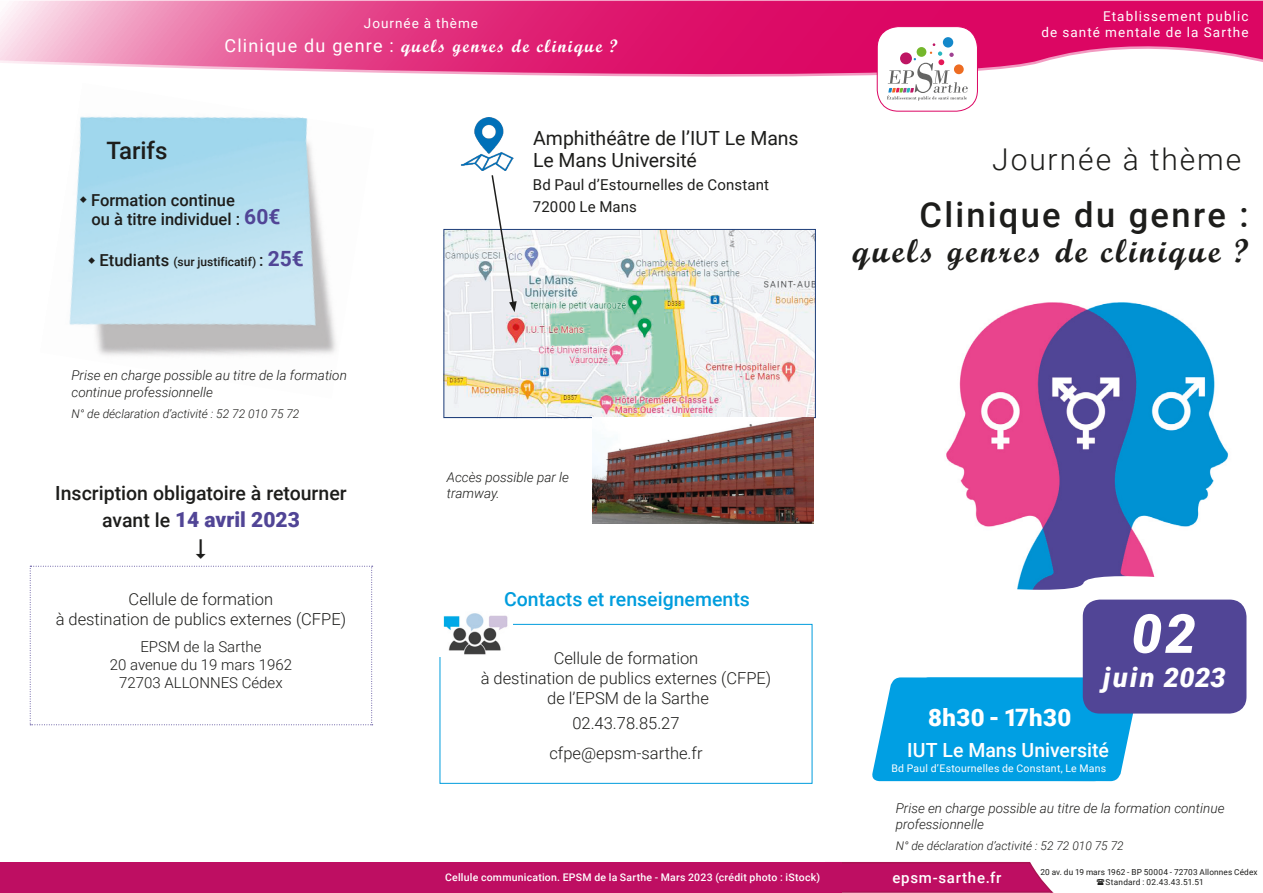
<style>
.page{position:relative;width:1263px;height:893px;background:#fff}
.page>*{position:absolute;margin:0;border:0;box-sizing:border-box;transform-origin:0 0}
.t1{font:italic 900 54px "Roboto";color:#fff}
.t2{font:500 34.5px "Roboto";letter-spacing:.065em;color:#1d1d1b}
.t3{font:33px "Script MT Bold";letter-spacing:.08em;color:#1d1d1b}
.t4{font:300 30px "Roboto";letter-spacing:.065em;color:#1d1d1b}
.t5{font:italic 900 27px "Roboto";letter-spacing:.05em;color:#fff}
.t6{font:900 24px "Roboto";letter-spacing:.015em;color:#fff}
.t7{font:500 24px "Roboto";color:#1d1d1b}
.t8{font:900 21px "Roboto";color:#514596}
.t9{font:19.5px/22.5px "Roboto";letter-spacing:-.005em;color:#1d1d1b}
.t10{font:500 19.5px "Roboto";color:#1d1d1b}
.t11{font:500 19.5px "Roboto";color:#009ddd}
.t12{font:500 19.5px "Roboto";color:#fff}
.t13{font:18px "Script MT Bold";letter-spacing:.08em;color:#fff}
.t14{font:300 16.5px/19.8px "Roboto";color:#1d1d1b;text-align:center}
.t15{font:500 16.5px/19.5px "Roboto";color:#1d1d1b}
.t16{font:300 15px/18px "Roboto";color:#1d1d1b;text-align:center}
.t17{font:15px/22.5px "Roboto";letter-spacing:.005em;color:#1d1d1b}
.t18{font:500 15px "Roboto";letter-spacing:.05em;color:#fff}
.t19{font:italic 300 13.5px/16.2px "Roboto";color:#1d1d1b}
.t20{font:13.5px/16.2px "Roboto";letter-spacing:.08em;color:#fff;text-align:right}
.t21{font:italic 300 12px "Roboto";color:#1d1d1b}
.t22{font:500 12px "Roboto";color:#1d1d1b}
.t23{font:500 10.5px "Roboto";letter-spacing:.02em;color:#fff}
.t24{font:10.5px "Roboto";letter-spacing:.02em;color:#fff}
.t25{font:8.25px "Roboto";letter-spacing:.015em;color:#1d1d1b}
.s1{font-family:"Roboto"}
.s2{font-weight:700;font-size:21px;color:#514596}
.s3{font-size:16.5px}
.s4{font-weight:500;font-size:19.5px;color:#1d1d1b}
</style>
<div class="page">
<img style="left:69px;top:116px;width:267px;height:240px">
<div style="left:440px;top:624px;width:372px;height:159px;border:1px solid #009ddd"></div>
<svg style="left:30px;top:566px;width:343px;height:159px"></svg>
<img style="left:444px;top:231px;width:371px;height:188px">
<div style="left:444px;top:229px;width:372px;height:189px;border:1px solid #1e3e79"></div>
<img style="left:461px;top:117px;width:53px;height:54px">
<img style="left:440px;top:613px;width:73px;height:43px">
<svg style="left:490px;top:175px;width:27px;height:137px"></svg>
<img style="left:593px;top:418px;width:221px;height:105px">
<img style="left:946px;top:302px;width:283px;height:288px">
<svg style="left:842px;top:862px;width:211px;height:31px;background:#c01e6a"></svg>
<div style="left:0;top:862px;width:842px;height:31px;background:#be0e62"></div>
<svg style="left:872px;top:677px;width:261px;height:104px;background:#0fa4e4"></svg>
<svg style="left:0;top:0;width:1263px;height:78px;background:#e65393"></svg>
<div style="left:877px;top:27px;width:100px;height:84px;background:#fff;border-radius:21px"></div>
<div style="left:943px;top:37px;width:10px;height:11px;background:#1488ca;border-radius:50%"></div>
<svg style="left:887px;top:43px;width:81px;height:58px"></svg>
<div style="left:877px;top:26px;width:101px;height:85px;border:1px solid #dc0663;border-radius:21px"></div>
<div style="left:1083px;top:600px;width:163px;height:114px;background:#514596;border-radius:17px"></div>
<svg style="left:80px;top:196px;width:7px;height:7px"></svg>
<svg style="left:89px;top:257px;width:6px;height:7px"></svg>
<p class="t20" style="left:364px;top:14px;width:116px">Journée à thème</p>
<p class="t13" style="left:224px;top:35px;width:395px"><span class="s1">Clinique du genre :</span> quels genres de clinique ?</p>
<h3 class="t7" style="left:106px;top:134px;width:63px">Tarifs</h3>
<p class="t15" style="left:91px;top:189px;width:191px">Formation continue<br>ou à titre individuel : <span class="s2">60€</span></p>
<p class="t22" style="left:100px;top:254px;width:206px"><span class="s3">Etudiants</span> (sur justificatif) <span class="s3">:</span> <span class="s2">25€</span></p>
<p class="t9" style="left:533px;top:126px;width:267px">Amphithéâtre de l’IUT Le Mans<br>Le Mans Université</p>
<p class="t17" style="left:533px;top:173px;width:238px">Bd Paul d’Estournelles de Constant<br>72000 Le Mans</p>
<p class="t20" style="left:1041px;top:7px;width:209px">Etablissement public<br>de santé mentale de la Sarthe</p>
<h3 class="t4" style="left:992px;top:138px;width:250px">Journée à thème</h3>
<h2 class="t2" style="left:919px;top:191px;width:330px">Clinique du genre :</h2>
<h3 class="t3" style="left:852px;top:230px;width:398px">quels genres de clinique ?</h3>
<p class="t19" style="left:72px;top:367px;width:277px">Prise en charge possible au titre de la formation continue professionnelle</p>
<p class="t21" style="left:72px;top:405px;width:229px">N° de déclaration d’activité : 52 72 010 75 72</p>
<p class="t10" style="left:55px;top:479px;width:293px">Inscription obligatoire à retourner</p>
<p class="t8" style="left:102px;top:504px;width:199px"><span class="s4">avant le</span> 14 avril 2023</p>
<p class="t14" style="left:56px;top:589px;width:292px">Cellule de formation<br>à destination de publics externes (CFPE)</p>
<p class="t16" style="left:110px;top:637px;width:184px">EPSM de la Sarthe<br>20 avenue du 19 mars 1962<br>72703 ALLONNES Cédex</p>
<p class="t19" style="left:447px;top:468px;width:124px">Accès possible par le tramway.</p>
<p class="t11" style="left:504px;top:585px;width:247px">Contacts et renseignements</p>
<p class="t14" style="left:481px;top:648px;width:292px">Cellule de formation<br>à destination de publics externes (CFPE) de l’EPSM de la Sarthe</p>
<p class="t14" style="left:549px;top:708px;width:155px;line-height:30px">02.43.78.85.27 cfpe@epsm-sarthe.fr</p>
<p class="t23" style="left:445px;top:870px;width:377px">Cellule communication. EPSM de la Sarthe - Mars 2023 (crédit photo : iStock)</p>
<h3 class="t6" style="left:928px;top:701px;width:145px">8h30 - 17h30</h3>
<h1 class="t1" style="left:1132px;top:596px;width:66px">02</h1>
<h3 class="t5" style="left:1103px;top:659px;width:124px">juin 2023</h3>
<p class="t12" style="left:907px;top:736px;width:203px">IUT Le Mans Université</p>
<p class="t24" style="left:891px;top:761px;width:216px">Bd Paul d’Estournelles de Constant, Le Mans</p>
<p class="t19" style="left:896px;top:799px;width:330px">Prise en charge possible au titre de la formation continue professionnelle</p>
<p class="t21" style="left:896px;top:837px;width:229px">N° de déclaration d’activité : 52 72 010 75 72</p>
<p class="t25" style="left:1040px;top:866px;width:219px">20 av. du 19 mars 1962 - BP 50004 - 72703 Allonnes Cédex</p>
<p class="t18" style="left:892px;top:867px;width:111px">epsm-sarthe.fr</p>
<p class="t25" style="left:1105px;top:877px;width:100px">Standard : 02.43.43.51.51</p>
</div>
